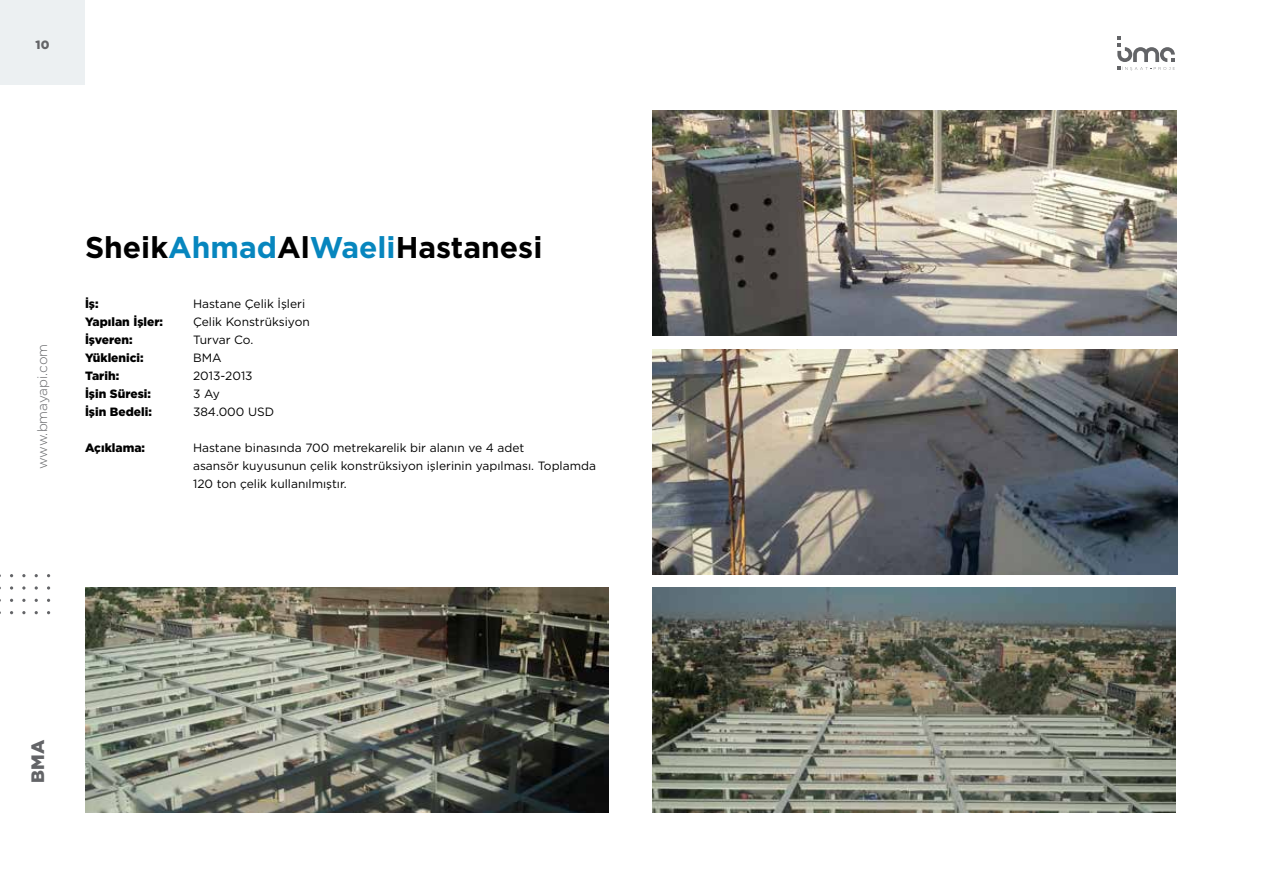
<style>
.page{position:relative;width:1263px;height:893px;background:#fff}
.page>*{position:absolute;margin:0;border:0;box-sizing:border-box;transform-origin:0 0}
.t1{font:700 30px "Gotham";color:#000}
.t2{font:900 18px "Gotham";color:#636467}
.t3{font:300 13.5px "Gotham";letter-spacing:-.005em;color:#636467}
.t4{font:12px/18px "Gotham";color:#000}
.t5{font:900 12px "Gotham";color:#000}
.t6{font:900 12px "Gotham";color:#636467}
.s1{color:#0786be}
</style>
<div class="page">
<img style="left:652px;top:111px;width:525px;height:224px">
<img style="left:652px;top:349px;width:526px;height:225px">
<img style="left:652px;top:588px;width:523px;height:225px">
<img style="left:85px;top:588px;width:523px;height:225px">
<div style="left:0;top:0;width:85px;height:85px;background:#ecf0f2"></div>
<svg style="left:22px;top:611px;width:4px;height:3px"></svg>
<svg style="left:22px;top:599px;width:4px;height:3px"></svg>
<svg style="left:47px;top:586px;width:3px;height:4px"></svg>
<svg style="left:35px;top:586px;width:3px;height:4px"></svg>
<svg style="left:22px;top:586px;width:4px;height:4px"></svg>
<svg style="left:10px;top:586px;width:3px;height:4px"></svg>
<svg style="left:22px;top:574px;width:4px;height:3px"></svg>
<svg style="left:1117px;top:36px;width:58px;height:35px"></svg>
<p class="t6" style="left:36px;top:36px;width:15px">10</p>
<p class="t3" style="left:34px;top:469px;width:127px;rotate:-90deg">www.bmayapi.com</p>
<h1 class="t1" style="left:85px;top:227px;width:459px">Sheik<span class="s1">Ahmad</span>Al<span class="s1">Waeli</span>Hastanesi</h1>
<p class="t5" style="left:85px;top:295px;width:15px">İş:</p>
<p class="t4" style="left:193px;top:294px;width:114px">Hastane Çelik İşleri</p>
<p class="t5" style="left:85px;top:313px;width:80px">Yapılan İşler:</p>
<p class="t4" style="left:193px;top:312px;width:118px">Çelik Konstrüksiyon</p>
<p class="t5" style="left:85px;top:331px;width:49px">İşveren:</p>
<p class="t4" style="left:193px;top:330px;width:62px">Turvar Co.</p>
<p class="t5" style="left:85px;top:349px;width:60px">Yüklenici:</p>
<p class="t4" style="left:193px;top:348px;width:30px">BMA</p>
<p class="t5" style="left:85px;top:367px;width:36px">Tarih:</p>
<p class="t4" style="left:193px;top:366px;width:61px">2013-2013</p>
<p class="t5" style="left:85px;top:385px;width:67px">İşin Süresi:</p>
<p class="t4" style="left:193px;top:384px;width:29px">3 Ay</p>
<p class="t5" style="left:85px;top:403px;width:68px">İşin Bedeli:</p>
<p class="t4" style="left:193px;top:402px;width:83px">384.000 USD</p>
<p class="t5" style="left:85px;top:439px;width:62px">Açıklama:</p>
<p class="t4" style="left:193px;top:438px;width:404px">Hastane binasında 700 metrekarelik bir alanın ve 4 adet<br>asansör kuyusunun çelik konstrüksiyon işlerinin yapılması. Toplamda<br>120 ton çelik kullanılmıştır.</p>
<h2 class="t2" style="left:25px;top:783px;width:44px;rotate:-90deg">BMA</h2>
</div>
